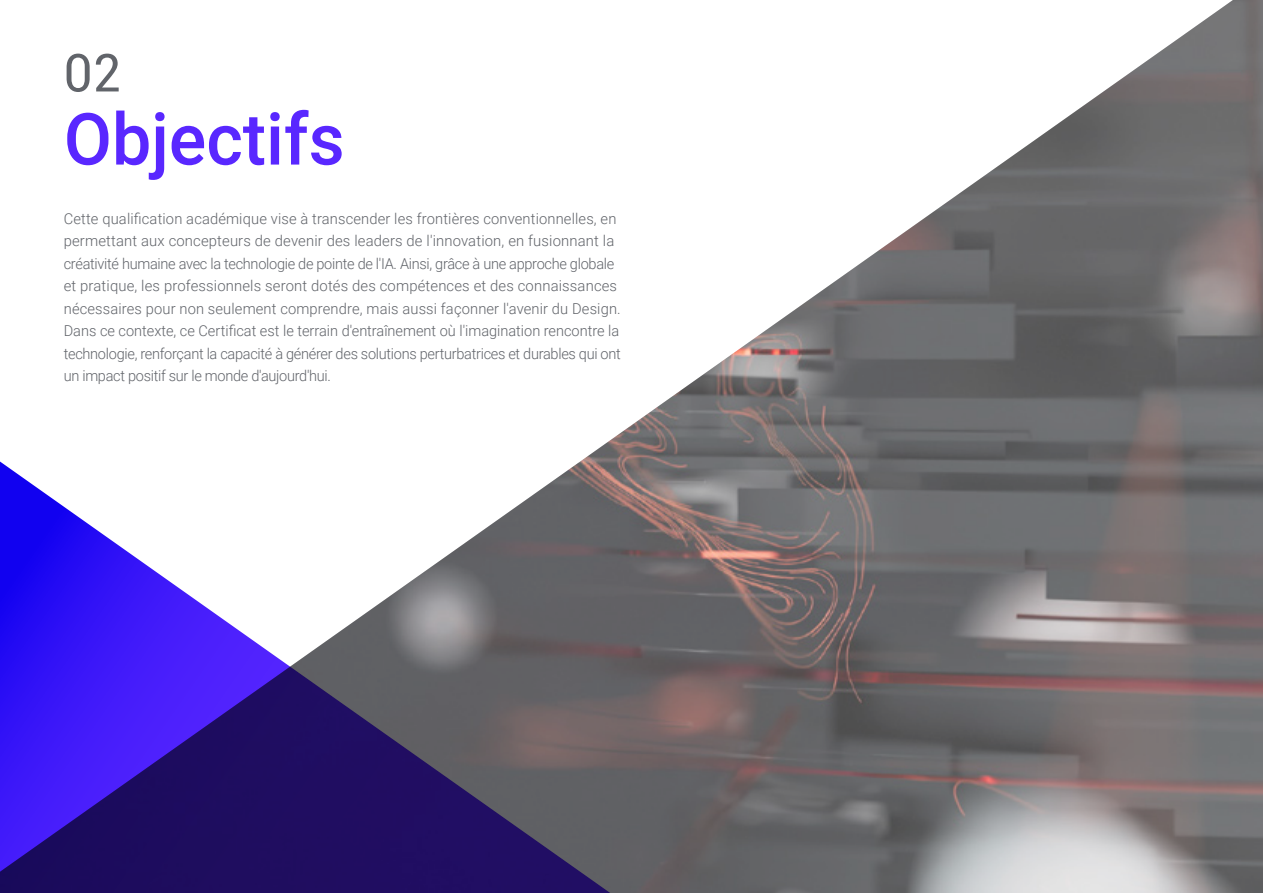
<style>
.page{position:relative;width:1263px;height:893px;background:#fff}
.page>*{position:absolute;margin:0;border:0;box-sizing:border-box;transform-origin:0 0}
.t1{font:500 72px "Roboto";color:#5927ff}
.t2{font:52.5px "Roboto";color:#61646a}
.t3{font:300 15px/22.5px "Roboto";letter-spacing:.005em;color:#61646a}
</style>
<div class="page">
<img style="left:602px;top:0;width:661px;height:893px">
<svg style="left:0;top:446px;width:640px;height:447px"></svg>
<h2 class="t2" style="left:64px;top:36px;width:59px">02</h2>
<h1 class="t1" style="left:64px;top:89px;width:282px">Objectifs</h1>
<p class="t3" style="left:64px;top:207px;width:558px">Cette qualification académique vise à transcender les frontières conventionnelles, en permettant aux concepteurs de devenir des leaders de l'innovation, en fusionnant la créativité humaine avec la technologie de pointe de l'IA. Ainsi, grâce à une approche globale et pratique, les professionnels seront dotés des compétences et des connaissances nécessaires pour non seulement comprendre, mais aussi façonner l'avenir du Design.<br>Dans ce contexte, ce Certificat est le terrain d'entraînement où l'imagination rencontre la technologie, renforçant la capacité à générer des solutions perturbatrices et durables qui ont un impact positif sur le monde d'aujourd'hui.</p>
</div>
